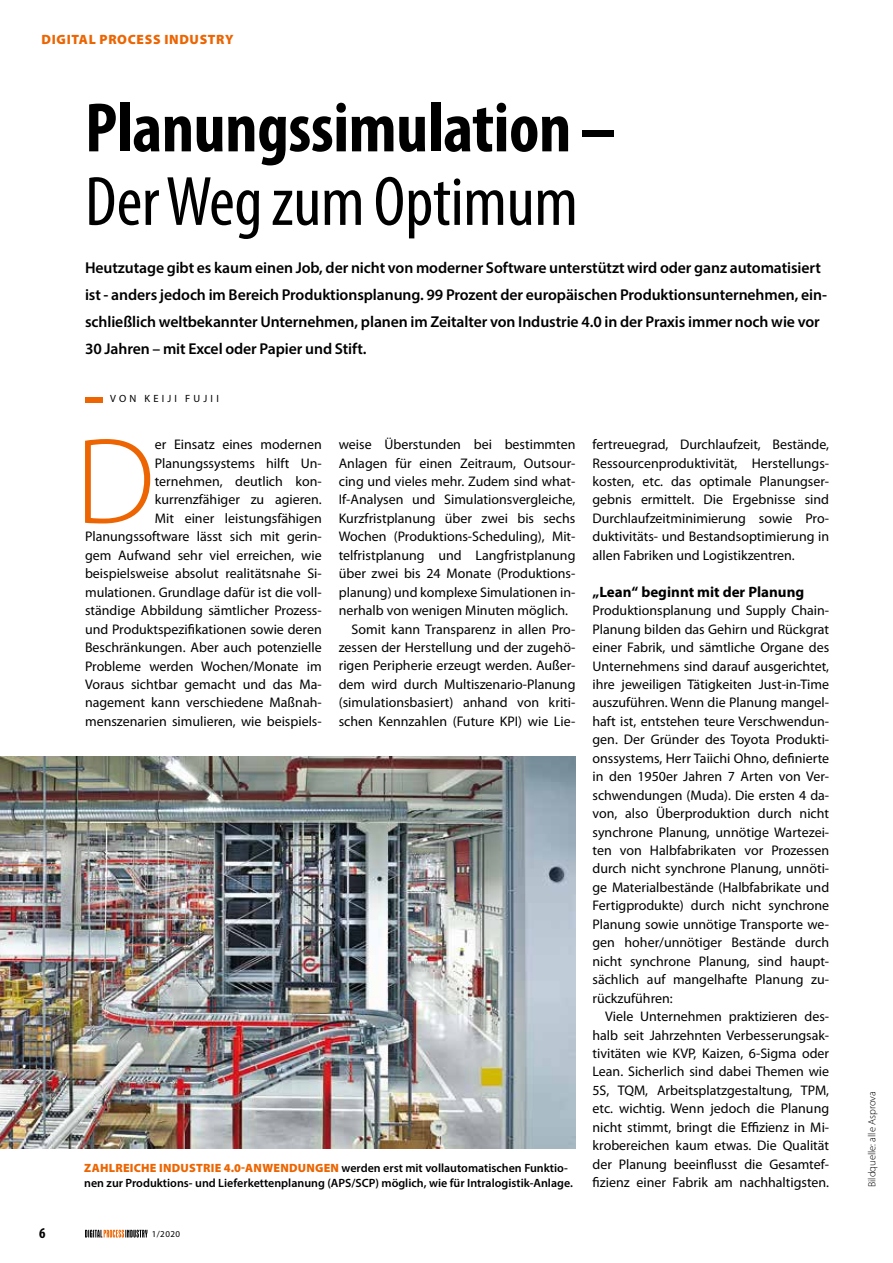
<style>
.page{position:relative;width:893px;height:1263px;background:#fff}
.page>*{position:absolute;margin:0;border:0;box-sizing:border-box;transform-origin:0 0}
.t1{font:300 123.45px "Myriad Pro";color:#ec6502}
.t2{font:700 condensed 70.5px "Myriad Pro";letter-spacing:-.005em;color:#000}
.t3{font:condensed 70.5px "Myriad Pro";letter-spacing:-.005em;color:#000}
.t4{font:600 15.75px/27px "Myriad Pro";letter-spacing:-.005em;color:#000}
.t5{font:700 15px "Myriad Pro";color:#000}
.t6{font:700 condensed 15px "Myriad Pro";color:#000}
.t7{font:13.95px/18.5px "Myriad Pro";color:#000;text-align:justify}
.t8{font:900 13.5px "Myriad Pro";letter-spacing:.05em;color:#ec6502}
.t9{font:600 12px/15px "Myriad Pro";color:#000}
.t10{font:300 10.5px "Myriad Pro";color:#000}
.t11{font:10.5px "Myriad Pro";letter-spacing:.305em;color:#000}
.t12{font:9px "Myriad Pro";color:#000}
.s1{font-weight:900;color:#ec6502}
</style>
<div class="page">
<svg style="left:85px;top:1230px;width:62px;height:7px"></svg>
<div style="left:85px;top:397px;width:17px;height:5px;background:#ec6502"></div>
<img style="left:0;top:757px;width:575px;height:392px">
<p class="t8" style="left:42px;top:31px;width:193px">DIGITAL PROCESS INDUSTRY</p>
<h2 class="t2" style="left:85px;top:84px;width:532px">Planungssimulation –</h2>
<h2 class="t3" style="left:85px;top:159px;width:494px">Der Weg zum Optimum</h2>
<p class="t4" style="left:85px;top:254px;width:743px">Heutzutage gibt es kaum einen Job, der nicht von moderner Software unterstützt wird oder ganz automatisiert ist - anders jedoch im Bereich Produktionsplanung. 99 Prozent der europäischen Produktionsunternehmen, ein&shy;schließlich weltbekannter Unternehmen, planen im Zeitalter von Industrie 4.0 in der Praxis immer noch wie vor 30 Jahren – mit Excel oder Papier und Stift.</p>
<p class="t11" style="left:110px;top:392px;width:110px">VON KEIJI FUJII</p>
<p class="t7" style="left:85px;top:435px;width:238px;text-align:right">er Einsatz eines modernen Planungssystems hilft Un&shy;ternehmen, deutlich kon&shy;kurrenzfähiger zu agieren.<br>Mit einer leistungsfähigen Planungssoftware lässt sich mit gerin&shy;gem Aufwand sehr viel erreichen, wie beispielsweise absolut realitätsnahe Si&shy;mulationen. Grundlage dafür ist die voll&shy;ständige Abbildung sämtlicher Prozess&shy;und Produktspezifikationen sowie deren Beschränkungen. Aber auch potenzielle Probleme werden Wochen/Monate im Voraus sichtbar gemacht und das Ma&shy;nagement kann verschiedene Maßnah&shy;menszenarien simulieren, wie beispiels-</p>
<p class="t7" style="left:339px;top:435px;width:238px">weise Überstunden bei bestimmten</p>
<h1 class="t1" style="left:75px;top:407px;width:81px">D</h1>
<p class="t7" style="left:339px;top:453px;width:238px">Anlagen für einen Zeitraum, Outsour-</p>
<p class="t7" style="left:339px;top:472px;width:238px">cing und vieles mehr. Zudem sind what-</p>
<p class="t7" style="left:339px;top:490px;width:238px">If-Analysen und Simulationsvergleiche,</p>
<p class="t7" style="left:339px;top:509px;width:238px">Kurzfristplanung über zwei bis sechs</p>
<p class="t7" style="left:339px;top:527px;width:238px">Wochen (Produktions-Scheduling), Mit-</p>
<p class="t7" style="left:339px;top:546px;width:238px">telfristplanung und Langfristplanung</p>
<p class="t7" style="left:339px;top:564px;width:238px">über zwei bis 24 Monate (Produktions-</p>
<p class="t7" style="left:339px;top:582px;width:238px">planung) und komplexe Simulationen in-</p>
<p class="t7" style="left:339px;top:601px;width:231px">nerhalb von wenigen Minuten möglich.</p>
<p class="t7" style="left:351px;top:619px;width:225px">Somit kann Transparenz in allen Pro-</p>
<p class="t7" style="left:339px;top:638px;width:238px">zessen der Herstellung und der zugehö-</p>
<p class="t7" style="left:339px;top:656px;width:238px">rigen Peripherie erzeugt werden. Außer-</p>
<p class="t7" style="left:339px;top:675px;width:238px">dem wird durch Multiszenario-Planung</p>
<p class="t7" style="left:339px;top:693px;width:238px">(simulationsbasiert) anhand von kriti-</p>
<p class="t7" style="left:339px;top:712px;width:238px">schen Kennzahlen (Future KPI) wie Lie-</p>
<p class="t9" style="left:84px;top:1160px;width:490px"><span class="s1">ZAHLREICHE INDUSTRIE 4.0-ANWENDUNGEN</span> werden erst mit vollautomatischen Funktio&shy;nen zur Produktions- und Lieferkettenplanung (APS/SCP) möglich, wie für Intralogistik-Anlage.</p>
<p class="t6" style="left:39px;top:1223px;width:8px">6</p>
<p class="t12" style="left:152px;top:1229px;width:30px">1/2020</p>
<p class="t7" style="left:592px;top:435px;width:238px">fertreuegrad, Durchlaufzeit, Bestände, Ressourcenproduktivität, Herstellungs&shy;kosten, etc. das optimale Planungser&shy;gebnis ermittelt. Die Ergebnisse sind Durchlaufzeitminimierung sowie Pro&shy;duktivitäts- und Bestandsoptimierung in allen Fabriken und Logistikzentren.</p>
<p class="t5" style="left:592px;top:582px;width:213px">„Lean“ beginnt mit der Planung</p>
<p class="t7" style="left:592px;top:601px;width:238px">Produktionsplanung und Supply Chain-Planung bilden das Gehirn und Rückgrat einer Fabrik, und sämtliche Organe des Unternehmens sind darauf ausgerichtet, ihre jeweiligen Tätigkeiten Just-in-Time auszuführen. Wenn die Planung mangel&shy;haft ist, entstehen teure Verschwendun&shy;gen. Der Gründer des Toyota Produkti&shy;onssystems, Herr Taiichi Ohno, definierte in den 1950er Jahren 7 Arten von Ver&shy;schwendungen (Muda). Die ersten 4 da&shy;von, also Überproduktion durch nicht synchrone Planung, unnötige Wartezei&shy;ten von Halbfabrikaten vor Prozessen durch nicht synchrone Planung, unnöti&shy;ge Materialbestände (Halbfabrikate und Fertigprodukte) durch nicht synchrone Planung sowie unnötige Transporte we&shy;gen hoher/unnötiger Bestände durch nicht synchrone Planung, sind haupt&shy;sächlich auf mangelhafte Planung zu&shy;rückzuführen:</p>
<p class="t7" style="left:592px;top:1007px;width:238px;text-indent:13px">Viele Unternehmen praktizieren des&shy;halb seit Jahrzehnten Verbesserungsak&shy;tivitäten wie KVP, Kaizen, 6-Sigma oder Lean. Sicherlich sind dabei Themen wie 5S, TQM, Arbeitsplatzgestaltung, TPM, etc. wichtig. Wenn jedoch die Planung nicht stimmt, bringt die Effizienz in Mi&shy;krobereichen kaum etwas. Die Qualität der Planung beeinflusst die Gesamtef&shy;fizienz einer Fabrik am nachhaltigsten.</p>
<p class="t10" style="left:865px;top:1187px;width:97px;rotate:-90deg">Bildquelle: alle Asprova</p>
</div>
